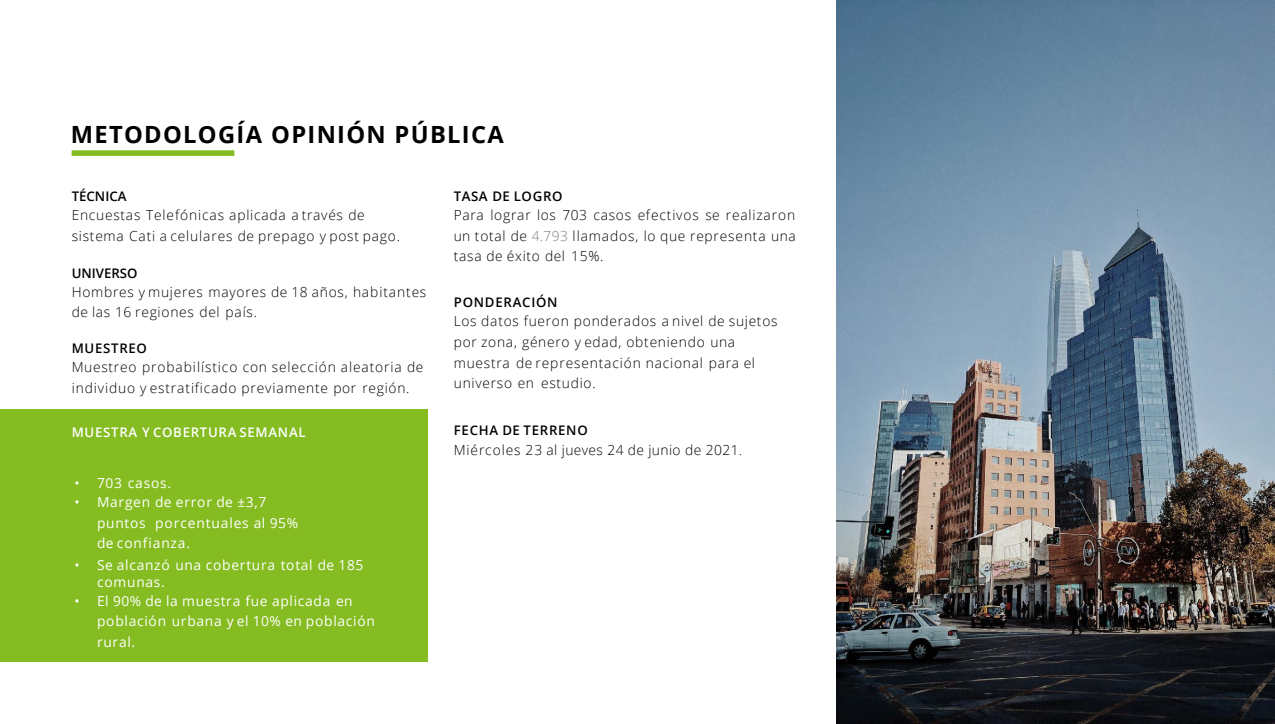
<style>
.page{position:relative;width:1275px;height:724px;background:#fff}
.page>*{position:absolute;margin:0;border:0;box-sizing:border-box;transform-origin:0 0}
.t1{font:700 23.75px "Open Sans";letter-spacing:.055em;color:#000}
.t2{font:13.88px "Open Sans";letter-spacing:.055em;color:#fff}
.t3{font:300 13.88px "Open Sans";letter-spacing:.05em;color:#000}
.t4{font:300 13.75px/20.6px "Open Sans";letter-spacing:.055em;color:#000}
.t5{font:13.75px/20.5px "Open Sans";letter-spacing:.05em;color:#fff}
.t6{font:300 13.75px "Open Sans";letter-spacing:.035em;color:#000}
.t7{font:600 13.25px "Open Sans";letter-spacing:.055em;color:#000}
.t8{font:600 13.25px "Open Sans";letter-spacing:.055em;color:#fff}
.t9{font:600 13.25px "Open Sans";color:#000}
.s1{color:#7f7f7f}
.s2{font-size:12.5px}
</style>
<div class="page">
<div style="left:0;top:409px;width:427px;height:252px;background:#85bc22"></div>
<div style="left:72px;top:150px;width:162px;height:6px;background:#85bc22"></div>
<img style="left:837px;top:0;width:438px;height:723px">
<h1 class="t1" style="left:71px;top:117px;width:435px">METODOLOGÍA OPINIÓN PÚBLICA</h1>
<p class="t9" style="left:72px;top:187px;width:56px">TÉCNICA</p>
<p class="t4" style="left:72px;top:204px;width:330px">Encuestas Telefónicas aplicada a través de sistema Cati a celulares de prepago y post pago.</p>
<p class="t9" style="left:72px;top:264px;width:67px">UNIVERSO</p>
<p class="t4" style="left:72px;top:281px;width:356px">Hombres y mujeres mayores de 18 años, habitantes</p>
<p class="t3" style="left:72px;top:303px;width:187px">de las 16 regiones del país.</p>
<p class="t7" style="left:72px;top:339px;width:77px">MUESTREO</p>
<p class="t4" style="left:72px;top:356px;width:353px">Muestreo probabilístico con selección aleatoria de individuo y estratificado previamente por región.</p>
<p class="t8" style="left:72px;top:423px;width:235px">MUESTRA Y COBERTURA SEMANAL</p>
<p class="t5" style="left:75px;top:472px;width:98px">• 703 casos.</p>
<p class="t2" style="left:75px;top:492px;width:193px">• Margen de error de ±3,7</p>
<p class="t5" style="left:97px;top:511px;width:202px">puntos porcentuales al 95% de confianza.</p>
<p class="t5" style="left:97px;top:556px;width:268px;line-height:16.5px;text-indent:-23px">• Se alcanzó una cobertura total de 185 comunas.</p>
<p class="t5" style="left:97px;top:589px;width:279px;text-indent:-22px">• El 90% de la muestra fue aplicada en población urbana y el 10% en población</p>
<p class="t2" style="left:97px;top:632px;width:40px">rural.</p>
<p class="t7" style="left:454px;top:187px;width:110px">TASA DE LOGRO</p>
<p class="t4" style="left:454px;top:204px;width:343px;text-align:justify">Para lograr los 703 casos efectivos se realizaron un total de <span class="s1">4.793</span> llamados, lo que representa una tasa de éxito del 15%.</p>
<p class="t7" style="left:454px;top:293px;width:105px">PONDERACIÓN</p>
<p class="t4" style="left:454px;top:310px;width:325px">Los datos fueron ponderados a nivel de sujetos por zona, género y edad, obteniendo una muestra de representación nacional para el universo en estudio.</p>
<p class="t7" style="left:454px;top:420px;width:135px">FECHA DE TERRENO</p>
<p class="t6" style="left:454px;top:440px;width:290px">Miércoles 23 al jueves 24 de junio de 2021<span class="s2">.</span></p>
</div>
